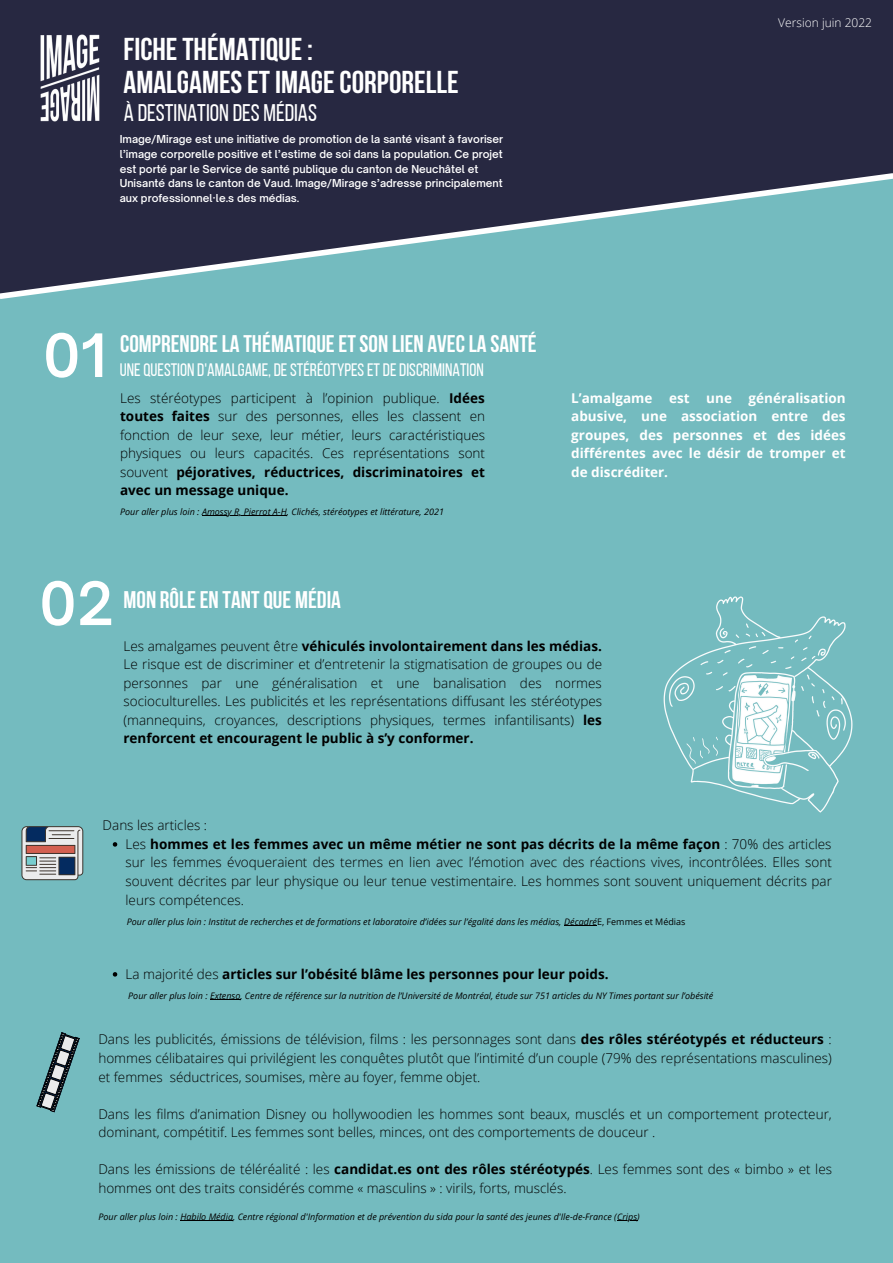
<style>
.page{position:relative;width:893px;height:1263px;background:#74bbbf}
.page>*{position:absolute;margin:0;border:0;box-sizing:border-box;transform-origin:0 0}
.t1{font:600 57.15px "Open Sauce One";color:#fff}
.t2{font:700 31.5px/32.6px "Bebas Neue";color:#fff}
.t3{font:700 24px "Bebas Neue";color:#fff}
.t4{font:24px "Bebas Neue";color:#fff}
.t5{font:18px "Bebas Neue";color:#fff}
.t6{font:300 13.5px/18.6px "Open Sans";color:#000;text-align:justify}
.t7{font:700 13.5px/18.6px "Open Sans";color:#fff;text-align:justify}
.t8{font:700 13.5px "Open Sans";color:#000}
.t9{font:300 12px "Open Sans";color:#fff}
.t10{font:600 10.5px/14.6px "Open Sauce One";color:#fff}
.t11{font:italic 9px "Open Sans";color:#000}
.s1{font-weight:700}
.s2{font-style:normal}
.s3{font-weight:300}
</style>
<div class="page">
<div style="left:0;top:0;width:893px;height:170px;background:#272841"></div>
<img style="left:39px;top:33px;width:63px;height:89px">
<svg style="left:21px;top:826px;width:62px;height:54px;background:#9b979d"></svg>
<svg style="left:36px;top:1032px;width:44px;height:80px"></svg>
<svg style="left:0;top:170px;width:893px;height:129px"></svg>
<img style="left:663px;top:596px;width:190px;height:217px">
<hr style="left:202px;top:516px;width:85px;height:1px;background:#000">
<svg style="left:113px;top:842px;width:4px;height:5px"></svg>
<svg style="left:113px;top:972px;width:4px;height:4px"></svg>
<hr style="left:180px;top:1221px;width:53px;height:1px;background:#000">
<hr style="left:210px;top:999px;width:30px;height:1px;background:#000">
<hr style="left:564px;top:925px;width:33px;height:1px;background:#000">
<h2 class="t2" style="left:123px;top:36px;width:337px">FICHE THÉMATIQUE :<br>AMALGAMES ETIMAGECORPORELLE</h2>
<h3 class="t4" style="left:124px;top:103px;width:195px">À DESTINATION DES MÉDIAS</h3>
<p class="t10" style="left:120px;top:132px;width:385px">Image/Mirage est une initiative de promotion de la santé visant à favoriser l’image corporelle positive et l’estime de soi dans la population. Ce projet est porté par le Service de santé publique du canton de Neuchâtel et Unisanté dans le canton de Vaud. Image/Mirage s’adresse principalement aux professionnel·le.s des médias.</p>
<p class="t9" style="left:778px;top:14px;width:95px">Version juin 2022</p>
<h1 class="t1" style="left:43px;top:320px;width:65px">01</h1>
<h3 class="t3" style="left:120px;top:334px;width:418px">COMPRENDRELA THÉMATIQUEETSON LIEN AVECLA SANTÉ</h3>
<h3 class="t5" style="left:120px;top:363px;width:365px">UNE QUESTION D'AMALGAME, DESTÉRÉOTYPES ET DEDISCRIMINATION</h3>
<p class="t6" style="left:120px;top:388px;width:366px">Les stéréotypes participent à l’opinion publique. <span class="s1">Idées toutes faites</span> sur des personnes, elles les classent en fonction de leur sexe, leur métier, leurs caractéristiques physiques ou leurs capacités. Ces représentations sont souvent <span class="s1">péjoratives, réductrices, discriminatoires et avec un message unique.</span></p>
<p class="t11" style="left:120px;top:505px;width:325px">Pour aller plus loin : Amossy R, Pierrot A-H, Clichés, stéréotypes et littérature, 2021</p>
<p class="t7" style="left:571px;top:388px;width:276px">L’amalgame est une généralisation abusive, une association entre des groupes, des personnes et des idées différentes avec le désir de tromper et de discréditer.</p>
<h1 class="t1" style="left:39px;top:568px;width:77px">02</h1>
<h3 class="t3" style="left:123px;top:590px;width:219px">MON RÔLEEN TANTQUE MÉDIA</h3>
<p class="t6" style="left:123px;top:636px;width:480px">Les amalgames peuvent être <span class="s1">véhiculés involontairement dans les médias.<br></span>Le risque est de discriminer et d’entretenir la stigmatisation de groupes ou de personnes par une généralisation et une banalisation des normes socioculturelles. Les publicités et les représentations diffusant les stéréotypes (mannequins, croyances, descriptions physiques, termes infantilisants) <span class="s1">les renforcent et encouragent le public à s’y conformer.</span></p>
<p class="t6" style="left:103px;top:816px;width:106px">Dans les articles :</p>
<p class="t6" style="left:126px;top:834px;width:708px">Les <span class="s1">hommes et les femmes avec un même métier ne sont pas décrits de la même façon</span> : 70% des articles sur les femmes évoqueraient des termes en lien avec l’émotion avec des réactions vives, incontrôlées. Elles sont souvent décrites par leur physique ou leur tenue vestimentaire. Les hommes sont souvent uniquement décrits par leurs compétences.</p>
<p class="t11" style="left:127px;top:915px;width:560px">Pour aller plus loin : Institut de recherches et de formations et laboratoire d’idées sur l’égalité dans les médias, Décadré<span class="s2">E, Femmes et Médias</span></p>
<p class="t8" style="left:126px;top:964px;width:484px"><span class="s3">La majorité des</span> articles sur l’obésité blâme les personnes pour leur poids.</p>
<p class="t11" style="left:128px;top:989px;width:586px">Pour aller plus loin : Extenso, Centre de référence sur la nutrition de l’Université de Montréal, étude sur 751 articles du NY Times portant sur l’obésité</p>
<p class="t6" style="left:98px;top:1030px;width:735px">Dans les publicités, émissions de télévision, films : les personnages sont dans <span class="s1">des rôles stéréotypés et réducteurs</span> : hommes célibataires qui privilégient les conquêtes plutôt que l’intimité d’un couple (79% des représentations masculines) et femmes séductrices, soumises, mère au foyer, femme objet.</p>
<p class="t6" style="left:98px;top:1104px;width:735px">Dans les films d’animation Disney ou hollywoodien les hommes sont beaux, musclés et un comportement protecteur, dominant, compétitif. Les femmes sont belles, minces, ont des comportements de douceur .</p>
<p class="t6" style="left:98px;top:1160px;width:735px">Dans les émissions de téléréalité : les <span class="s1">candidat.es ont des rôles stéréotypés</span>. Les femmes sont des « bimbo » et les hommes ont des traits considérés comme « masculins » : virils, forts, musclés.</p>
<p class="t11" style="left:98px;top:1210px;width:543px">Pour aller plus loin : Habilo Média, Centre régional d'Information et de prévention du sida pour la santé des jeunes d'Ile-de-France (Crips)</p>
</div>
